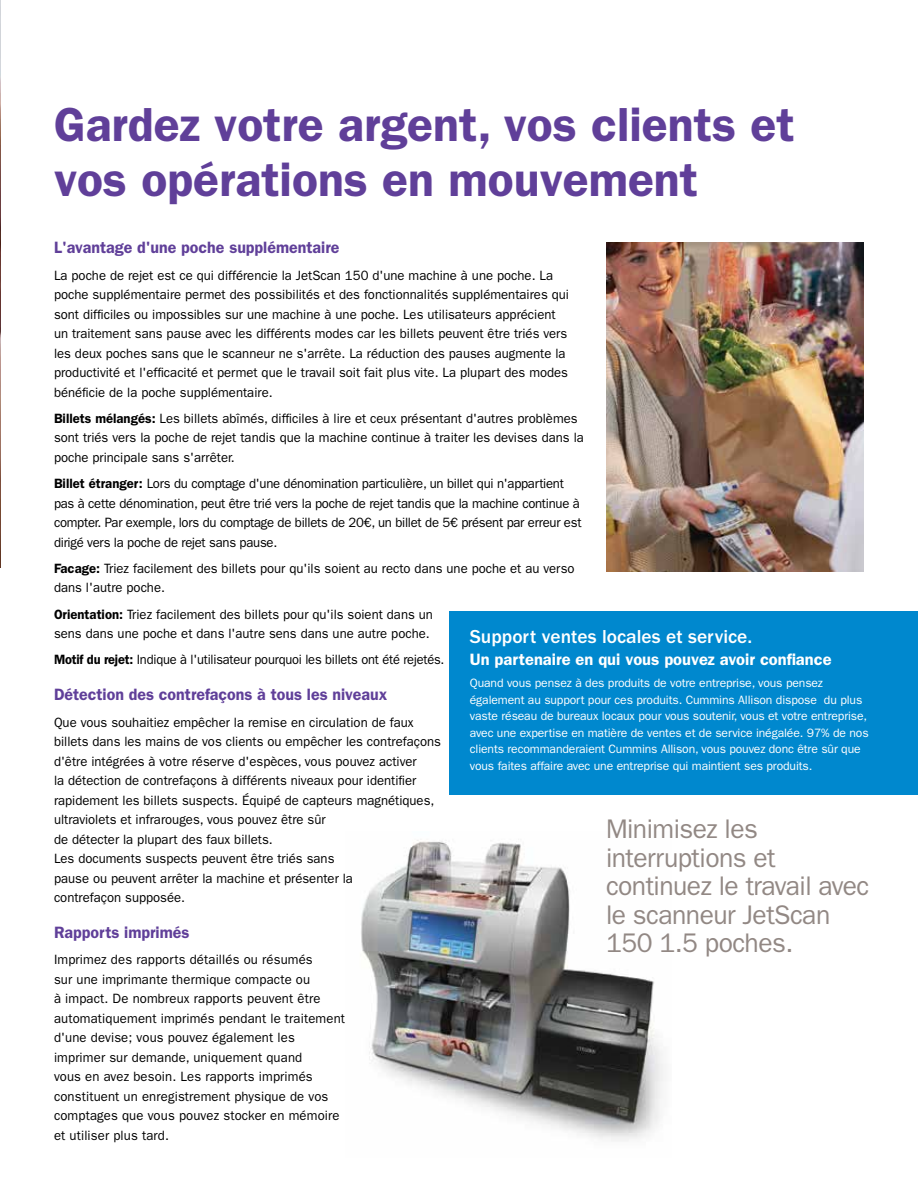
<style>
.page{position:relative;width:918px;height:1188px;background:#fff}
.page>*{position:absolute;margin:0;border:0;box-sizing:border-box;transform-origin:0 0}
.t1{font:600 48px/55.5px "ITC Franklin Gothic Std";color:#603f99}
.t2{font:27px/28.5px "ITC Franklin Gothic Std";letter-spacing:-.02em;color:#928884}
.t3{font:500 19.5px "ITC Franklin Gothic Std";color:#fff}
.t4{font:600 16.5px "ITC Franklin Gothic Std";color:#603f99}
.t5{font:600 16.5px "ITC Franklin Gothic Std";color:#fff}
.t6{font:13.5px/19.5px "ITC Franklin Gothic Std";color:#000}
.t7{font:13.5px/19.5px "ITC Franklin Gothic Std";letter-spacing:-.02em;color:#000}
.t8{font:13.5px "ITC Franklin Gothic Std";color:#000;scale:.95 1}
.t9{font:12.15px/16.5px "ITC Franklin Gothic Std";letter-spacing:-.01em;color:#fff}
.s1{font-weight:600}
</style>
<div class="page">
<img style="left:361px;top:840px;width:303px;height:301px">
<img style="left:0;top:0;width:1px;height:567px">
<img style="left:606px;top:242px;width:258px;height:330px">
<div style="left:449px;top:611px;width:469px;height:183px;background:#0088ce"></div>
<h1 class="t1" style="left:54px;top:96px;width:742px">Gardez votre argent, vos clients et vos opérations en mouvement</h1>
<p class="t4" style="left:54px;top:238px;width:287px">L'avantage d'une poche supplémentaire</p>
<p class="t6" style="left:54px;top:265px;width:517px">La poche de rejet est ce qui différencie la JetScan 150 d'une machine à une poche. La poche supplémentaire permet des possibilités et des fonctionnalités supplémentaires qui sont difficiles ou impossibles sur une machine à une poche. Les utilisateurs apprécient un traitement sans pause avec les différents modes car les billets peuvent être triés vers les deux poches sans que le scanneur ne s'arrête. La réduction des pauses augmente la productivité et l'efficacité et permet que le travail soit fait plus vite. La plupart des modes bénéficie de la poche supplémentaire.</p>
<p class="t6" style="left:54px;top:409px;width:531px"><span class="s1">Billets mélangés:</span> Les billets abîmés, difficiles à lire et ceux présentant d'autres problèmes sont triés vers la poche de rejet tandis que la machine continue à traiter les devises dans la poche principale sans s'arrêter.</p>
<p class="t7" style="left:54px;top:474px;width:529px"><span class="s1">Billet étranger:</span> Lors du comptage d'une dénomination particulière, un billet qui n'appartient pas à cette dénomination, peut être trié vers la poche de rejet tandis que la machine continue à compter. Par exemple, lors du comptage de billets de 20€, un billet de 5€ présent par erreur est dirigé vers la poche de rejet sans pause.</p>
<p class="t6" style="left:54px;top:559px;width:522px"><span class="s1">Facage:</span> Triez facilement des billets pour qu'ils soient au recto dans une poche et au verso dans l'autre poche.</p>
<p class="t6" style="left:54px;top:604px;width:380px"><span class="s1">Orientation:</span> Triez facilement des billets pour qu'ils soient dans un sens dans une poche et dans l'autre sens dans une autre poche.</p>
<p class="t8" style="left:54px;top:652px;width:412px"><span class="s1">Motif du rejet:</span> Indique à l'utilisateur pourquoi les billets ont été rejetés.</p>
<p class="t4" style="left:54px;top:685px;width:335px">Détection des contrefaçons à tous les niveaux</p>
<p class="t6" style="left:54px;top:712px;width:389px">Que vous souhaitiez empêcher la remise en circulation de faux billets dans les mains de vos clients ou empêcher les contrefaçons d'être intégrées à votre réserve d'espèces, vous pouvez activer<br>la détection de contrefaçons à différents niveaux pour identifier rapidement les billets suspects. Équipé de capteurs magnétiques, ultraviolets et infrarouges, vous pouvez être sûr<br>de détecter la plupart des faux billets.<br>Les documents suspects peuvent être triés sans<br>pause ou peuvent arrêter la machine et présenter la<br>contrefaçon supposée.</p>
<p class="t4" style="left:54px;top:923px;width:137px">Rapports imprimés</p>
<p class="t6" style="left:54px;top:950px;width:293px">Imprimez des rapports détaillés ou résumés<br>sur une imprimante thermique compacte ou<br>à impact. De nombreux rapports peuvent être automatiquement imprimés pendant le traitement d'une devise; vous pouvez également les imprimer sur demande, uniquement quand<br>vous en avez besoin. Les rapports imprimés constituent un enregistrement physique de vos comptages que vous pouvez stocker en mémoire et utiliser plus tard.</p>
<h3 class="t3" style="left:470px;top:626px;width:284px">Support ventes locales et service.</h3>
<p class="t5" style="left:470px;top:650px;width:363px">Un partenaire en qui vous pouvez avoir confiance</p>
<p class="t9" style="left:470px;top:675px;width:400px">Quand vous pensez à des produits de votre entreprise, vous pensez également au support pour ces produits. Cummins Allison dispose du plus vaste réseau de bureaux locaux pour vous soutenir, vous et votre entreprise, avec une expertise en matière de ventes et de service inégalée. 97% de nos clients recommanderaient Cummins Allison, vous pouvez donc être sûr que vous faites affaire avec une entreprise qui maintient ses produits.</p>
<h2 class="t2" style="left:606px;top:815px;width:265px">Minimisez les interruptions et continuez le travail avec le scanneur JetScan<br>150 1.5 poches.</h2>
</div>
